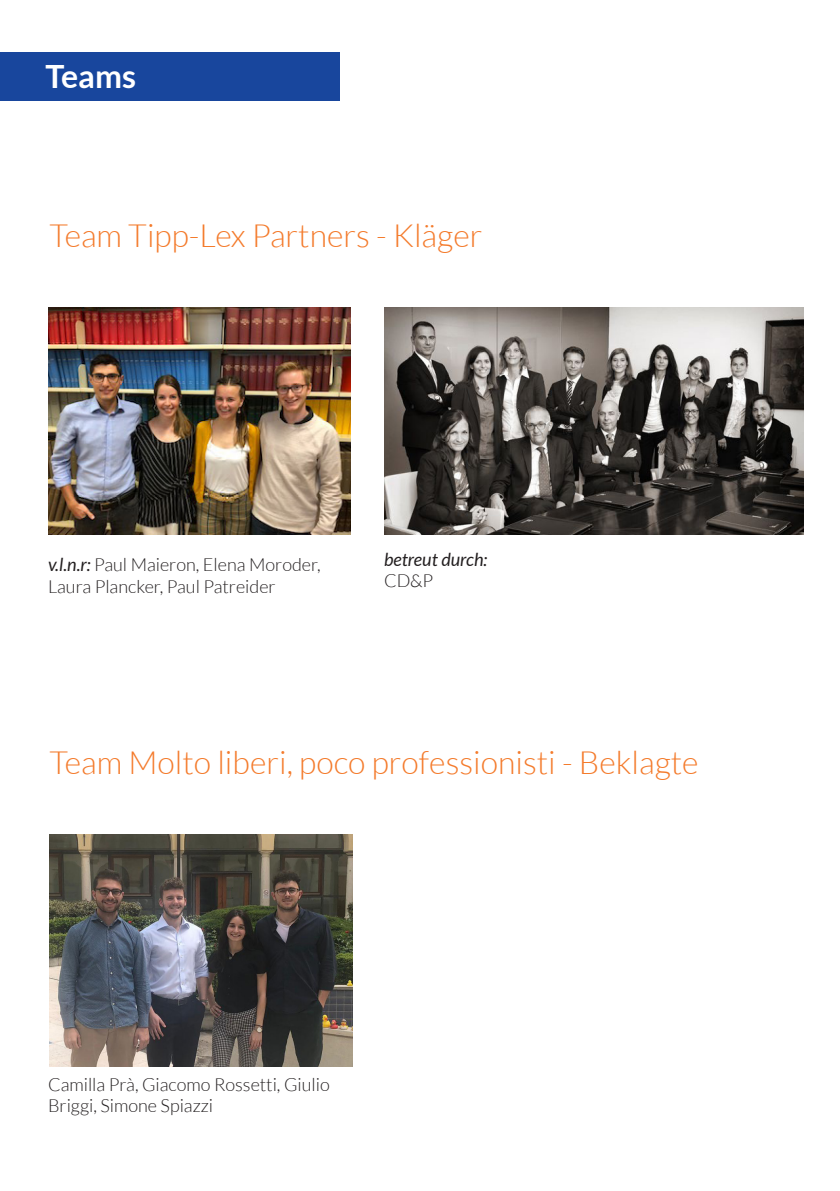
<style>
.page{position:relative;width:840px;height:1191px;background:#fff}
.page>*{position:absolute;margin:0;border:0;box-sizing:border-box;transform-origin:0 0}
.Bildüberschriften{font:300 32px "Lato";color:#f47b2c}
.t1{font:700 32px "Lato";color:#fff}
.t2{font:300 18px/21.6px "Lato";color:#231f20}
.t3{font:italic 18px "Lato";color:#231f20}
.s1{font-weight:400;font-style:italic}
</style>
<div class="page">
<img style="left:48px;top:307px;width:302px;height:227px">
<img style="left:49px;top:834px;width:303px;height:232px">
<div style="left:0;top:52px;width:340px;height:49px;background:#18469d"></div>
<img style="left:384px;top:307px;width:419px;height:227px">
<p class="t1" style="left:45px;top:58px;width:92px">Teams</p>
<p class="Bildüberschriften" style="left:49px;top:218px;width:434px">Team Tipp-Lex Partners - Kläger</p>
<p class="t2" style="left:48px;top:554px;width:274px"><span class="s1">v.l.n.r:</span> Paul Maieron, Elena Moroder,<br>Laura Plancker, Paul Patreider</p>
<p class="t3" style="left:384px;top:549px;width:105px">betreut durch:</p>
<p class="t2" style="left:384px;top:570px;width:51px">CD&amp;P</p>
<p class="Bildüberschriften" style="left:49px;top:745px;width:650px">Team Molto liberi, poco professionisti - Beklagte</p>
<p class="t2" style="left:48px;top:1073px;width:283px">Camilla Prà, Giacomo Rossetti, Giulio<br>Briggi, Simone Spiazzi</p>
</div>
